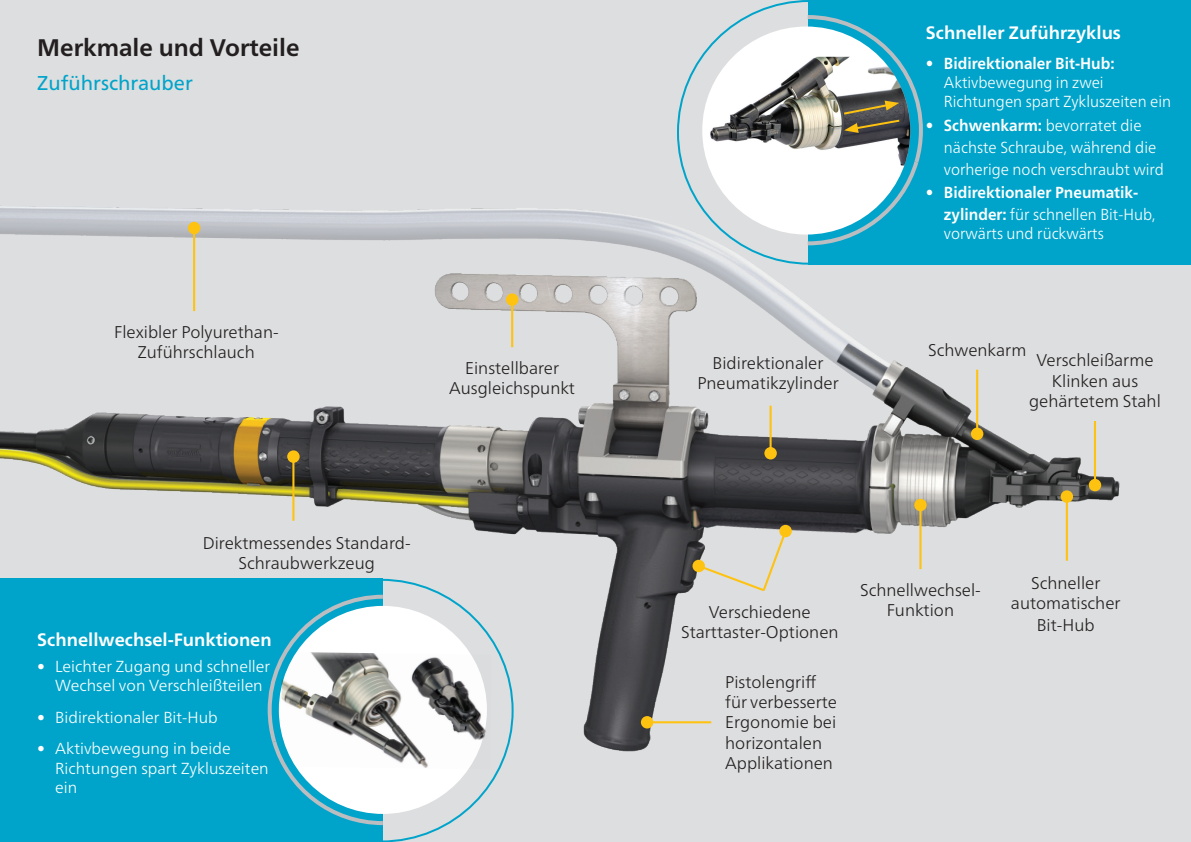
<style>
.page{position:relative;width:1191px;height:842px;background:#dddedf}
.page>*{position:absolute;margin:0;border:0;box-sizing:border-box;transform-origin:0 0}
.t1{font:700 24px "Neue Frutiger World";color:#231f20}
.t2{font:20px "Neue Frutiger World";color:#00a4ca}
.t3{font:700 18px "Neue Frutiger World";color:#fff}
.t4{font:300 17px/20.4px "Neue Frutiger World";color:#231f20;text-align:center}
.t5{font:300 16px/22px "Neue Frutiger World";color:#fff;scale:.95 1}
.t6{font:300 16px/19.2px "Neue Frutiger World";color:#fff}
.t7{font:700 16px/22px "Neue Frutiger World";color:#fff;scale:.95 1}
.s1{font-weight:700}
.s2{font-weight:300}
</style>
<div class="page">
<img style="left:0;top:144px;width:1120px;height:619px">
<div style="left:808px;top:0;width:383px;height:265px;background:#00a4ca"></div>
<div style="left:702px;top:27px;width:208px;height:208px;background:#fff;border-radius:50%"></div>
<img style="left:702px;top:57px;width:101px;height:108px">
<svg style="left:803px;top:15px;width:120px;height:232px"></svg>
<div style="left:0;top:579px;width:383px;height:263px;background:#00a4ca"></div>
<div style="left:279px;top:606px;width:208px;height:208px;background:#fff;border-radius:50%"></div>
<svg style="left:267px;top:593px;width:120px;height:233px"></svg>
<img style="left:280px;top:652px;width:211px;height:117px">
<hr style="left:193px;top:228px;width:2px;height:83px;background:#fec210">
<div style="left:188px;top:222px;width:12px;height:12px;background:#fec210;border-radius:50%"></div>
<hr style="left:511px;top:300px;width:2px;height:47px;background:#fec210">
<div style="left:506px;top:293px;width:12px;height:13px;background:#fec210;border-radius:50%"></div>
<hr style="left:769px;top:406px;width:2px;height:47px;background:#fec210">
<div style="left:764px;top:447px;width:13px;height:12px;background:#fec210;border-radius:50%"></div>
<hr style="left:976px;top:370px;width:2px;height:64px;background:#fec210">
<div style="left:971px;top:428px;width:12px;height:12px;background:#fec210;border-radius:50%"></div>
<hr style="left:1094px;top:421px;width:2px;height:64px;background:#fec210">
<div style="left:1088px;top:479px;width:13px;height:12px;background:#fec210;border-radius:50%"></div>
<hr style="left:1065px;top:497px;width:3px;height:64px;background:#fec210">
<div style="left:1060px;top:490px;width:13px;height:13px;background:#fec210;border-radius:50%"></div>
<hr style="left:919px;top:505px;width:2px;height:64px;background:#fec210">
<div style="left:914px;top:499px;width:12px;height:12px;background:#fec210;border-radius:50%"></div>
<hr style="left:292px;top:457px;width:2px;height:64px;background:#fec210">
<div style="left:287px;top:450px;width:13px;height:13px;background:#fec210;border-radius:50%"></div>
<hr style="left:647px;top:721px;width:64px;height:2px;background:#fec210">
<div style="left:641px;top:716px;width:12px;height:12px;background:#fec210;border-radius:50%"></div>
<svg style="left:692px;top:560px;width:13px;height:12px"></svg>
<svg style="left:696px;top:528px;width:92px;height:65px"></svg>
<div style="left:779px;top:525px;width:13px;height:12px;background:#fec210;border-radius:50%"></div>
<h1 class="t1" style="left:37px;top:26px;width:264px">Merkmale und Vorteile</h1>
<p class="t2" style="left:37px;top:67px;width:157px">Zuführschrauber</p>
<p class="t4" style="left:114px;top:322px;width:166px">Flexibler Polyurethan-<br>Zuführschlauch</p>
<p class="t4" style="left:449px;top:358px;width:127px">Einstellbarer<br>Ausgleichspunkt</p>
<p class="t4" style="left:203px;top:532px;width:209px">Direktmessendes Standard-<br>Schraubwerkzeug</p>
<p class="t3" style="left:37px;top:624px;width:236px">Schnellwechsel-Funktionen</p>
<p class="t6" style="left:55px;top:657px;width:216px;text-indent:-18px">• Leichter Zugang und schneller<br>Wechsel von Verschleißteilen</p>
<p class="t6" style="left:37px;top:708px;width:182px">• Bidirektionaler Bit-Hub</p>
<p class="t6" style="left:55px;top:739px;width:215px;text-indent:-18px">• Aktivbewegung in beide<br>Richtungen spart Zykluszeiten ein</p>
<p class="t4" style="left:697px;top:353px;width:143px">Bidirektionaler<br>Pneumatikzylinder</p>
<p class="t3" style="left:926px;top:17px;width:196px">Schneller Zuführzyklus</p>
<p class="t7" style="left:926px;top:52px;width:200px">• Bidirektionaler Bit-Hub:</p>
<p class="t5" style="left:944px;top:73px;width:241px;line-height:19.2px">Aktivbewegung in zwei<br>Richtungen spart Zykluszeiten ein</p>
<p class="t5" style="left:944px;top:114px;width:233px;text-indent:-18px"><span class="s1">• Schwenkarm:</span> bevorratet die nächste Schraube, während die vorherige noch verschraubt wird</p>
<p class="t7" style="left:944px;top:181px;width:224px;text-indent:-18px">• Bidirektionaler Pneumatik&shy;zylinder: <span class="s2">für schnellen Bit-Hub,</span></p>
<p class="t5" style="left:944px;top:223px;width:170px">vorwärts und rückwärts</p>
<p class="t4" style="left:928px;top:340px;width:100px">Schwenkarm</p>
<p class="t4" style="left:1029px;top:350px;width:133px">Verschleißarme<br>Klinken aus gehärtetem Stahl</p>
<p class="t4" style="left:681px;top:601px;width:159px">Verschiedene<br>Starttaster-Optionen</p>
<p class="t4" style="left:725px;top:671px;width:113px;text-align:left">Pistolengriff für verbesserte<br>Ergonomie bei horizontalen<br>Applikationen</p>
<p class="t4" style="left:860px;top:580px;width:122px">Schnellwechsel-<br>Funktion</p>
<p class="t4" style="left:1011px;top:572px;width:111px">Schneller automatischer</p>
<p class="t4" style="left:1036px;top:615px;width:59px">Bit-Hub</p>
</div>
